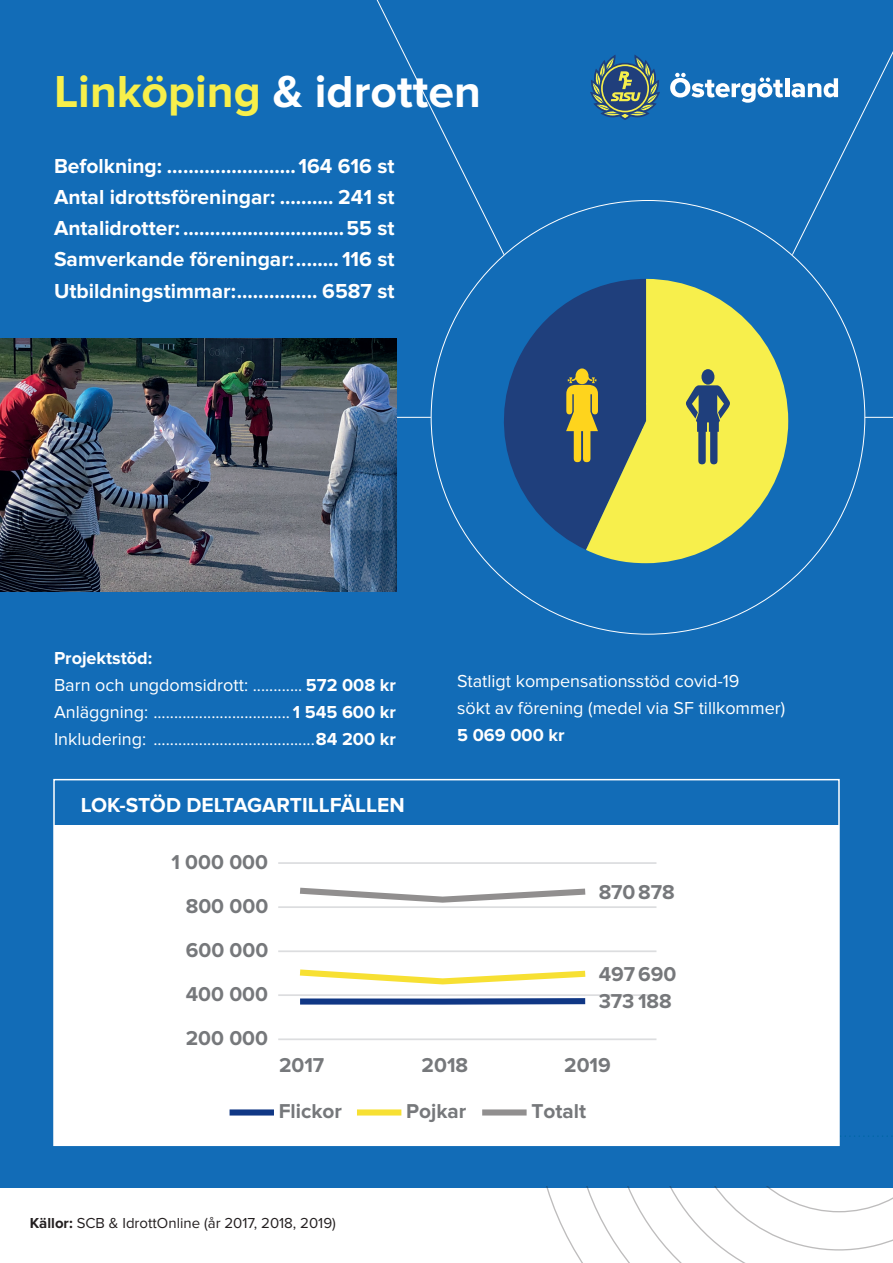
<style>
.page{position:relative;width:893px;height:1263px;background:#fff}
.page>*{position:absolute;margin:0;border:0;box-sizing:border-box;transform-origin:0 0}
.t1{font:700 46.5px "Proxima Nova";color:#f7ef4b}
.t2{font:700 21px/31.2px "Proxima Nova";color:#fff;text-align:justify}
.t3{font:700 20.85px "Proxima Nova";color:#76787b}
.t4{font:18px/27px "Proxima Nova";color:#fff}
.t5{font:700 18px "Proxima Nova";color:#fff}
.t6{font:15px "Proxima Nova";color:#231f20}
.s1{color:#fff}
.s2{font-weight:700}
</style>
<div class="page">
<div style="left:0;top:0;width:893px;height:1187px;background:#126cb7"></div>
<svg style="left:376px;top:0;width:129px;height:256px"></svg>
<hr style="left:393px;top:417px;width:38px;height:1px;background:#fff">
<svg style="left:865px;top:417px;width:28px;height:1px"></svg>
<svg style="left:840px;top:1136px;width:52px;height:1px"></svg>
<img style="left:0;top:338px;width:397px;height:253px">
<svg style="left:590px;top:55px;width:70px;height:65px"></svg>
<svg style="left:670px;top:73px;width:113px;height:30px"></svg>
<hr style="left:785px;top:78px;width:4px;height:19px;background:#fff">
<svg style="left:791px;top:51px;width:102px;height:205px"></svg>
<div style="left:54px;top:825px;width:785px;height:320px;background:#fff"></div>
<hr style="left:278px;top:994px;width:378px;height:2px;background:#dcdddf">
<hr style="left:278px;top:950px;width:378px;height:2px;background:#dcdddf">
<hr style="left:278px;top:906px;width:378px;height:2px;background:#dcdddf">
<hr style="left:278px;top:862px;width:378px;height:2px;background:#dcdddf">
<hr style="left:278px;top:1038px;width:378px;height:2px;background:#dcdddf">
<svg style="left:300px;top:998px;width:286px;height:7px;background:#2f5195"></svg>
<svg style="left:299px;top:969px;width:287px;height:16px"></svg>
<svg style="left:300px;top:888px;width:285px;height:15px"></svg>
<div style="left:230px;top:1109px;width:44px;height:6px;background:#103785"></div>
<div style="left:357px;top:1109px;width:44px;height:6px;background:#f7e033"></div>
<div style="left:482px;top:1109px;width:45px;height:6px;background:#918f8f"></div>
<div style="left:53px;top:779px;width:787px;height:367px;border:2px solid #fff"></div>
<svg style="left:533px;top:1186px;width:360px;height:77px"></svg>
<svg style="left:586px;top:279px;width:202px;height:284px;fill:#f7ef4c"></svg>
<svg style="left:504px;top:279px;width:142px;height:271px"></svg>
<div style="left:686px;top:368px;width:44px;height:96px;background:#f7ef4c"></div>
<h1 class="t1" style="left:54px;top:65px;width:429px">Linköping <span class="s1">&amp; idrotten</span></h1>
<p class="t2" style="left:54px;top:151px;width:342px">Befolkning: ........................ 164 616 st Antal idrottsföreningar: .......... 241 st Antalidrotter: ..............................55 st Samverkande föreningar:........ 116 st Utbildningstimmar:............... 6587 st</p>
<p class="t4" style="left:54px;top:644px;width:344px"><span class="s2">Projektstöd:<br></span>Barn och ungdomsidrott: ............ <span class="s2">572 008 kr </span>Anläggning: ................................. <span class="s2">1 545 600 kr </span>Inkludering: .......................................<span class="s2">84 200 kr</span></p>
<p class="t2" style="left:81px;top:790px;width:325px">LOK-STÖD DELTAGARTILLFÄLLEN</p>
<p class="t3" style="left:171px;top:850px;width:98px">1 000 000</p>
<p class="t3" style="left:186px;top:894px;width:84px">800 000</p>
<p class="t3" style="left:186px;top:938px;width:84px">600 000</p>
<p class="t3" style="left:186px;top:982px;width:84px">400 000</p>
<p class="t3" style="left:186px;top:1026px;width:84px">200 000</p>
<p class="t4" style="left:457px;top:668px;width:330px">Statligt kompensationsstöd covid-19<br>sökt av förening (medel via SF tillkommer)</p>
<p class="t5" style="left:457px;top:724px;width:109px">5 069 000 kr</p>
<p class="t3" style="left:599px;top:879px;width:78px">870878</p>
<p class="t3" style="left:599px;top:962px;width:79px">497690</p>
<p class="t3" style="left:599px;top:989px;width:75px">373 188</p>
<p class="t3" style="left:279px;top:1053px;width:47px">2017</p>
<p class="t3" style="left:422px;top:1053px;width:48px">2018</p>
<p class="t3" style="left:564px;top:1053px;width:48px">2019</p>
<p class="t3" style="left:279px;top:1099px;width:65px">Flickor</p>
<p class="t3" style="left:406px;top:1099px;width:62px">Pojkar</p>
<p class="t3" style="left:531px;top:1099px;width:56px">Totalt</p>
<p class="t6" style="left:30px;top:1215px;width:307px"><span class="s2">Källor:</span> SCB &amp; IdrottOnline (år 2017, 2018, 2019)</p>
</div>
